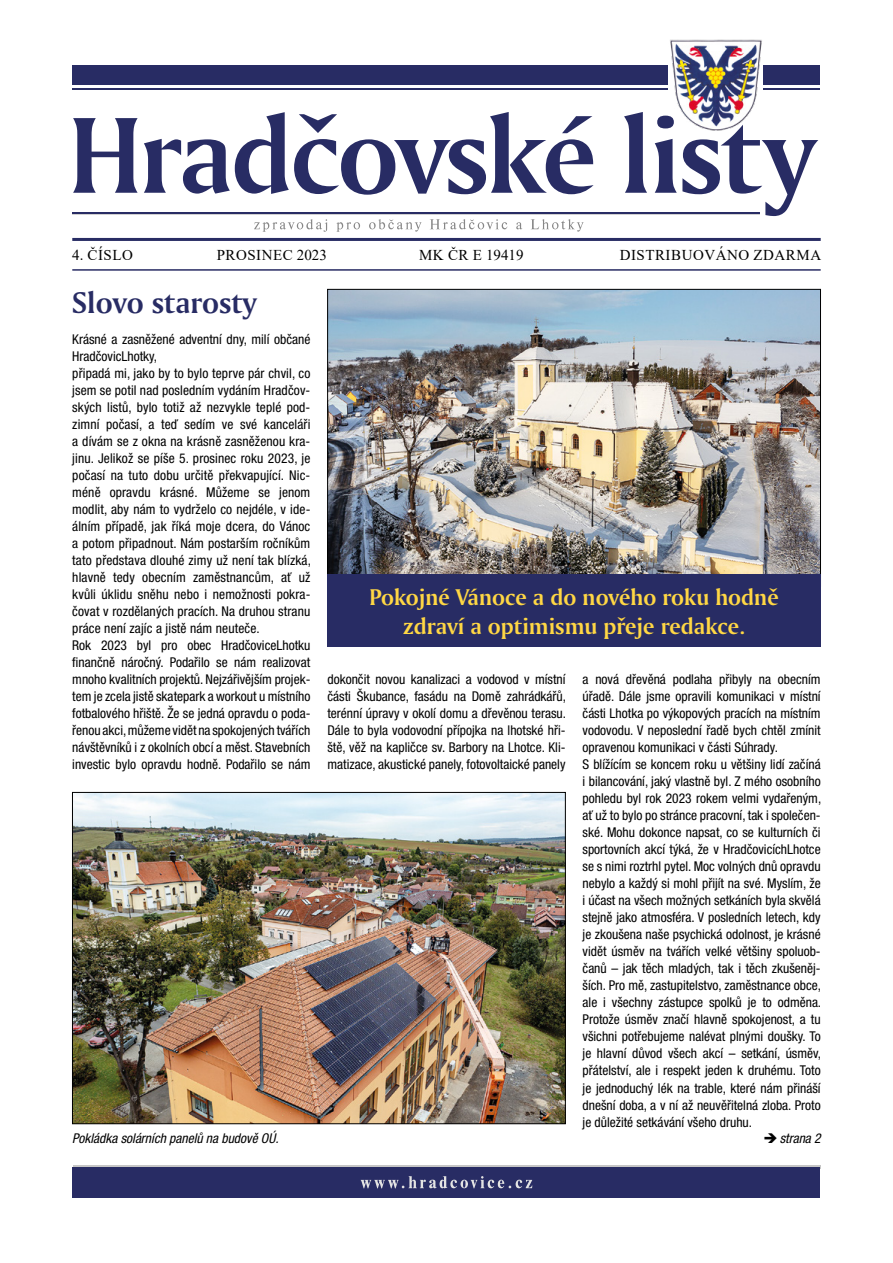
<style>
.page{position:relative;width:893px;height:1263px;background:#fff}
.page>*{position:absolute;margin:0;border:0;box-sizing:border-box;transform-origin:0 0}
.t1{font:31.5px "Amerigo AT Bold A";color:#282c64}
.t2{font:24px/28.8px "Amerigo AT Bold A";color:#ffd744;text-align:center}
.t3{font:15px "Times New Roman";letter-spacing:.035em;color:#000}
.t4{font:15px "Times New Roman";color:#000}
.t5{font:condensed 13.5px/17px "Helvetica Neue LT Pro";color:#000}
.t6{font:italic condensed 13.5px "Helvetica Neue LT Pro";color:#000}
</style>
<div class="page">
<div style="left:72px;top:66px;width:596px;height:19px;background:#282c64"></div>
<hr style="left:72px;top:88px;width:596px;height:2px;background:#282c64">
<svg style="left:73px;top:118px;width:65px;height:75px"></svg>
<svg style="left:144px;top:112px;width:450px;height:83px"></svg>
<svg style="left:624px;top:112px;width:23px;height:81px"></svg>
<svg style="left:655px;top:116px;width:163px;height:100px"></svg>
<div style="left:763px;top:66px;width:57px;height:19px;background:#282c64"></div>
<hr style="left:763px;top:88px;width:57px;height:2px;background:#282c64">
<hr style="left:72px;top:213px;width:688px;height:2px;background:#d0d0d0">
<hr style="left:72px;top:212px;width:688px;height:1px;background:#282c64">
<svg style="left:254px;top:219px;width:73px;height:13px"></svg>
<svg style="left:336px;top:222px;width:24px;height:10px"></svg>
<svg style="left:369px;top:219px;width:53px;height:13px"></svg>
<svg style="left:430px;top:219px;width:77px;height:10px"></svg>
<svg style="left:516px;top:222px;width:6px;height:7px"></svg>
<svg style="left:531px;top:219px;width:53px;height:13px"></svg>
<hr style="left:73px;top:1165px;width:747px;height:3px;background:#c6c6c6">
<div style="left:73px;top:1167px;width:747px;height:30px;background:#282c64"></div>
<svg style="left:361px;top:1176px;width:171px;height:12px"></svg>
<hr style="left:72px;top:269px;width:749px;height:2px;background:#282c64">
<hr style="left:72px;top:238px;width:749px;height:3px;background:#282c64">
<img style="left:668px;top:39px;width:96px;height:93px">
<img style="left:329px;top:291px;width:490px;height:283px">
<div style="left:327px;top:574px;width:494px;height:72px;background:#282c64"></div>
<img style="left:74px;top:794px;width:490px;height:328px">
<div style="left:72px;top:792px;width:494px;height:332px;border:1px solid #000"></div>
<p class="t3" style="left:72px;top:244px;width:62px">4. ČÍSLO</p>
<p class="t3" style="left:217px;top:244px;width:112px">PROS INEC 2023</p>
<p class="t4" style="left:419px;top:244px;width:106px">MK ČR E 19419</p>
<p class="t3" style="left:620px;top:244px;width:203px">DISTRIBUOVÁNO ZDARMA</p>
<h1 class="t1" style="left:72px;top:284px;width:186px">Slovo starosty</h1>
<p class="t5" style="left:72px;top:331px;width:240px">Krásné a zasněžené adventní dny, milí občané HradčovicLhotky,<br>připadá mi, jako by to bylo teprve pár chvil, co jsem se potil nad posledním vydáním Hradčov&shy;ských listů, bylo totiž až nezvykle teplé pod&shy;zimní počasí, a teď sedím ve své kanceláři a dívám se z okna na krásně zasněženou kra&shy;jinu. Jelikož se píše 5. prosinec roku 2023, je počasí na tuto dobu určitě překvapující. Nic&shy;méně opravdu krásné. Můžeme se jenom modlit, aby nám to vydrželo co nejdéle, v ide&shy;álním případě, jak říká moje dcera, do Vánoc a potom připadnout. Nám postarším ročníkům tato představa dlouhé zimy už není tak blízká, hlavně tedy obecním zaměstnancům, ať už kvůli úklidu sněhu nebo i nemožnosti pokra&shy;čovat v rozdělaných pracích. Na druhou stranu práce není zajíc a jistě nám neuteče.<br>Rok 2023 byl pro obec HradčoviceLhotku finančně náročný. Podařilo se nám realizovat mnoho kvalitních projektů. Nejzářivějším projek&shy;tem je zcela jistě skatepark a workout u místního fotbalového hřiště. Že se jedná opravdu o poda&shy;řenou akci, můžeme vidět na spokojených tvářích návštěvníků i z okolních obcí a měst. Stavebních investic bylo opravdu hodně. Podařilo se nám</p>
<p class="t6" style="left:72px;top:1131px;width:208px">Pokládka solárních panelů na budově OÚ.</p>
<h2 class="t2" style="left:369px;top:582px;width:411px">Pokojné Vánoce a do nového roku hodně zdraví a optimismu přeje redakce.</h2>
<p class="t5" style="left:327px;top:671px;width:240px;text-align:justify">dokončit novou kanalizaci a vodovod v místní části Škubance, fasádu na Domě zahrádkářů, terénní úpravy v okolí domu a dřevěnou terasu.<br>Dále to byla vodovodní přípojka na lhotské hři&shy;ště, věž na kapličce sv. Barbory na Lhotce. Kli&shy;matizace, akustické panely, fotovoltaické panely</p>
<p class="t5" style="left:583px;top:671px;width:240px">a nová dřevěná podlaha přibyly na obecním úřadě. Dále jsme opravili komunikaci v místní části Lhotka po výkopových pracích na místním vodovodu. V neposlední řadě bych chtěl zmínit opravenou komunikaci v části Súhrady.<br>S blížícím se koncem roku u většiny lidí začíná i bilancování, jaký vlastně byl. Z mého osobního pohledu byl rok 2023 rokem velmi vydařeným, ať už to bylo po stránce pracovní, tak i společen&shy;ské. Mohu dokonce napsat, co se kulturních či sportovních akcí týká, že v HradčovicíchLhotce se s nimi roztrhl pytel. Moc volných dnů opravdu nebylo a každý si mohl přijít na své. Myslím, že i účast na všech možných setkáních byla skvělá stejně jako atmosféra. V posledních letech, kdy je zkoušena naše psychická odolnost, je krásné vidět úsměv na tvářích velké většiny spoluob&shy;čanů – jak těch mladých, tak i těch zkušeněj&shy;ších. Pro mě, zastupitelstvo, zaměstnance obce, ale i všechny zástupce spolků je to odměna.<br>Protože úsměv značí hlavně spokojenost, a tu všichni potřebujeme nalévat plnými doušky. To je hlavní důvod všech akcí – setkání, úsměv, přátelství, ale i respekt jeden k druhému. Toto je jednoduchý lék na trable, které nám přináší dnešní doba, a v ní až neuvěřitelná zloba. Proto je důležité setkávání všeho druhu.</p>
<p class="t6" style="left:764px;top:1131px;width:59px">➔strana 2</p>
</div>
